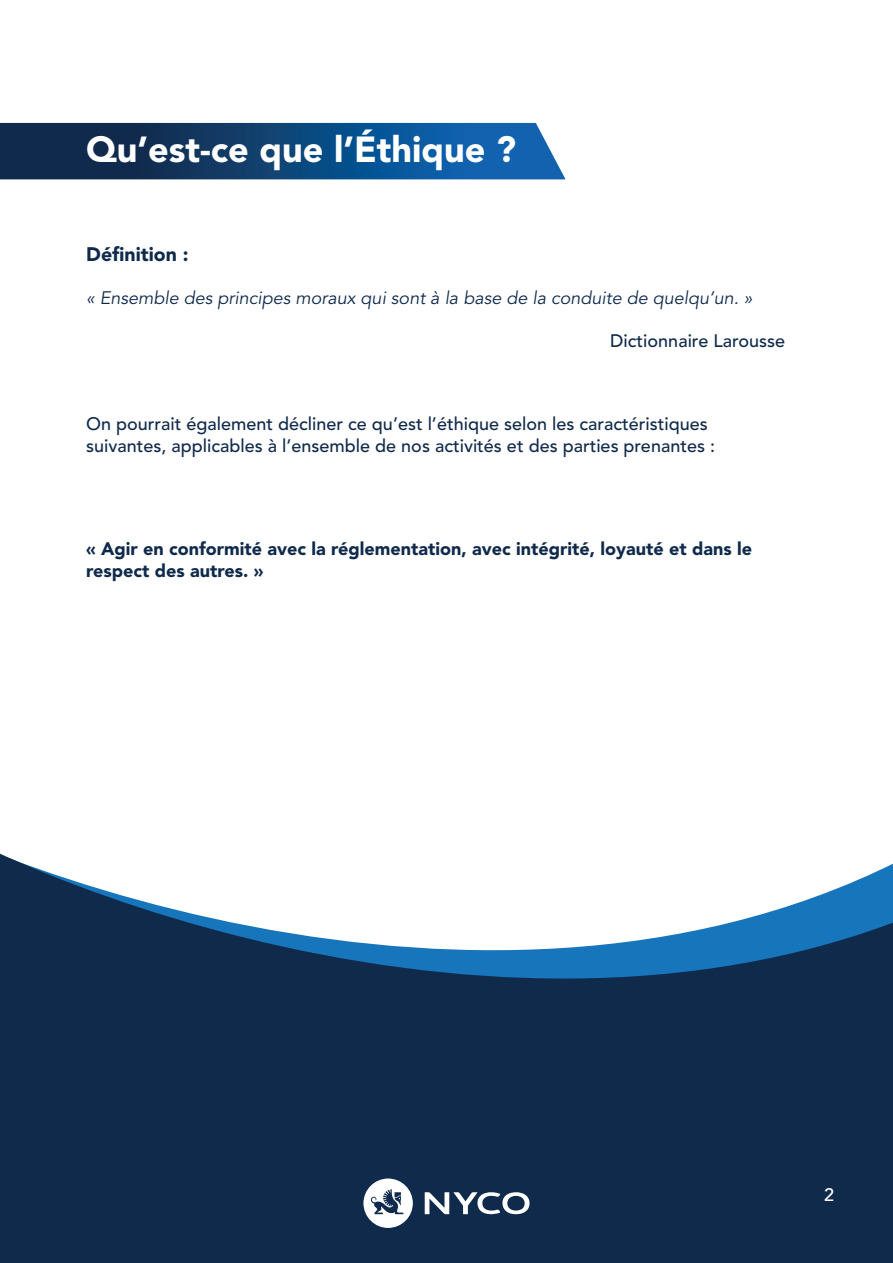
<style>
.page{position:relative;width:893px;height:1263px;background:#fff}
.page>*{position:absolute;margin:0;border:0;box-sizing:border-box;transform-origin:0 0}
.t1{font:900 36px "Avenir LT Std";color:#fff}
.t2{font:900 19.5px "Avenir LT Std";color:#102a4c}
.t3{font:500 18px/21.6px "Avenir LT Std";color:#102a4c}
.t4{font:900 18px/21.6px "Avenir LT Std";color:#102a4c}
.t5{font:italic 18px "Avenir LT Std";color:#102a4c}
.t6{font:500 18px "Avenir LT Pro";color:#fff}
</style>
<div class="page">
<svg style="left:0;top:853px;width:893px;height:410px;fill:#102a4c"></svg>
<svg style="left:0;top:123px;width:566px;height:56px;background:#14497c"></svg>
<svg style="left:425px;top:1192px;width:104px;height:22px"></svg>
<svg style="left:363px;top:1178px;width:50px;height:50px"></svg>
<h1 class="t1" style="left:86px;top:127px;width:432px">Qu’est-ce que l’Éthique ?</h1>
<p class="t2" style="left:86px;top:242px;width:104px">Définition :</p>
<p class="t5" style="left:86px;top:288px;width:668px">« Ensemble des principes moraux qui sont à la base de la conduite de quelqu’un. »</p>
<p class="t3" style="left:610px;top:331px;width:176px">Dictionnaire Larousse</p>
<p class="t3" style="left:86px;top:413px;width:630px">On pourrait également décliner ce qu’est l’éthique selon les caractéristiques suivantes, applicables à l’ensemble de nos activités et des parties prenantes :</p>
<p class="t4" style="left:86px;top:538px;width:667px">« Agir en conformité avec la réglementation, avec intégrité, loyauté et dans le respect des autres. »</p>
<p class="t6" style="left:824px;top:1184px;width:12px">2</p>
</div>
